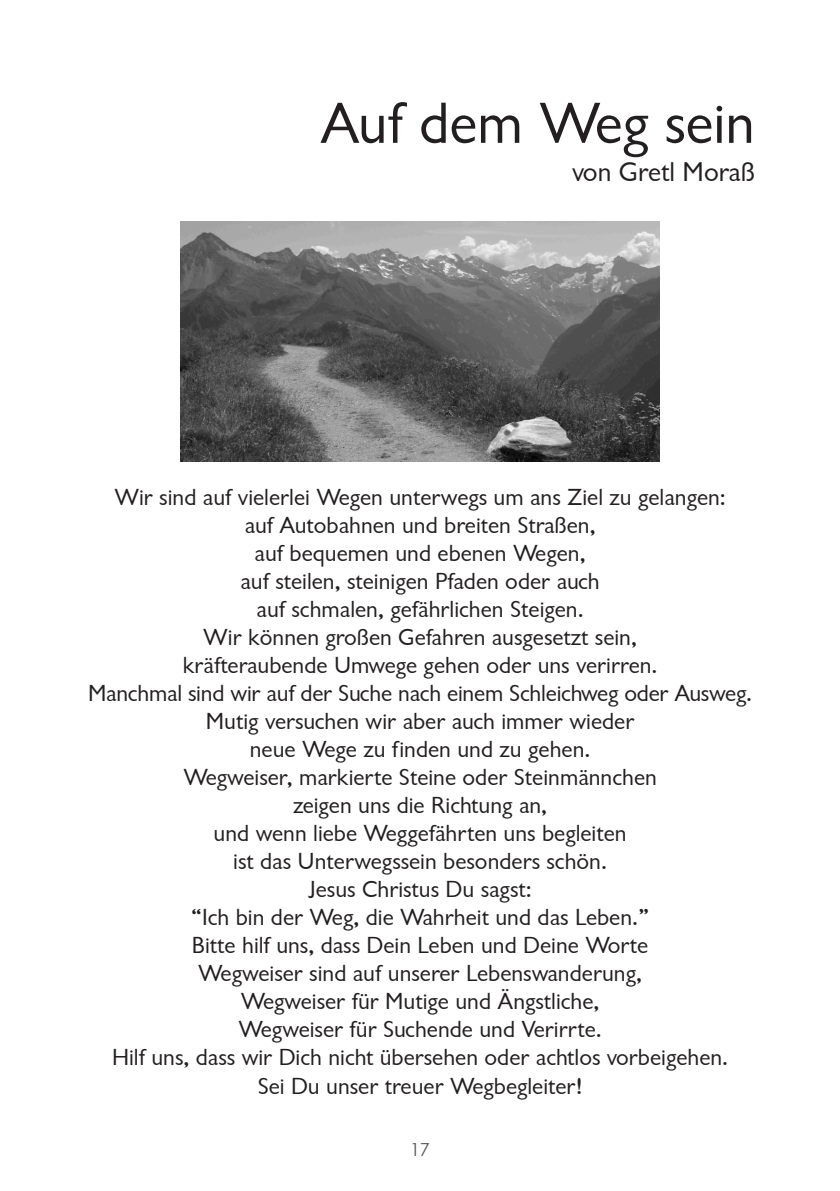
<style>
.page{position:relative;width:840px;height:1191px;background:#fff}
.page>*{position:absolute;margin:0;border:0;box-sizing:border-box;transform-origin:0 0}
.t1{font:60px "Garrison Sans";color:#231f20}
.t2{font:28px "Garrison Sans";color:#231f20}
.t3{font:24px "Garrison Sans";color:#231f20}
.t4{font:18px "Century Gothic";color:#57585a}
</style>
<div class="page">
<img style="left:181px;top:221px;width:477px;height:240px">
<p class="t1" style="left:320px;top:91px;width:436px">Auf dem Weg sein</p>
<p class="t2" style="left:571px;top:156px;width:184px">von Gretl Moraß</p>
<p class="t3" style="left:114px;top:484px;width:612px">Wir sind auf vielerlei Wegen unterwegs um ans Ziel zu gelangen:</p>
<p class="t3" style="left:244px;top:512px;width:352px">auf Autobahnen und breiten Straßen,</p>
<p class="t3" style="left:254px;top:540px;width:332px">auf bequemen und ebenen Wegen,</p>
<p class="t3" style="left:240px;top:568px;width:361px">auf steilen, steinigen Pfaden oder auch</p>
<p class="t3" style="left:256px;top:596px;width:328px">auf schmalen, gefährlichen Steigen.</p>
<p class="t3" style="left:203px;top:624px;width:435px">Wir können großen Gefahren ausgesetzt sein,</p>
<p class="t3" style="left:183px;top:652px;width:476px">kräfteraubende Umwege gehen oder uns verirren.</p>
<p class="t3" style="left:88px;top:680px;width:665px">Manchmal sind wir auf der Suche nach einem Schleichweg oder Ausweg.</p>
<p class="t3" style="left:206px;top:708px;width:429px">Mutig versuchen wir aber auch immer wieder</p>
<p class="t3" style="left:250px;top:736px;width:342px">neue Wege zu finden und zu gehen.</p>
<p class="t3" style="left:183px;top:764px;width:474px">Wegweiser, markierte Steine oder Steinmännchen</p>
<p class="t3" style="left:293px;top:792px;width:255px">zeigen uns die Richtung an,</p>
<p class="t3" style="left:213px;top:820px;width:414px">und wenn liebe Weggefährten uns begleiten</p>
<p class="t3" style="left:233px;top:848px;width:375px">ist das Unterwegssein besonders schön.</p>
<p class="t3" style="left:308px;top:876px;width:224px">Jesus Christus Du sagst:</p>
<p class="t3" style="left:191px;top:904px;width:460px">“Ich bin der Weg, die Wahrheit und das Leben.”</p>
<p class="t3" style="left:192px;top:932px;width:457px">Bitte hilf uns, dass Dein Leben und Deine Worte</p>
<p class="t3" style="left:198px;top:960px;width:445px">Wegweiser sind auf unserer Lebenswanderung,</p>
<p class="t3" style="left:240px;top:988px;width:360px">Wegweiser für Mutige und Ängstliche,</p>
<p class="t3" style="left:238px;top:1016px;width:364px">Wegweiser für Suchende und Verirrte.</p>
<p class="t3" style="left:112px;top:1044px;width:617px">Hilf uns, dass wir Dich nicht übersehen oder achtlos vorbeigehen.</p>
<p class="t3" style="left:257px;top:1072px;width:326px">Sei Du unser treuer Wegbegleiter!</p>
<p class="t4" style="left:410px;top:1137px;width:10px">17</p>
</div>
